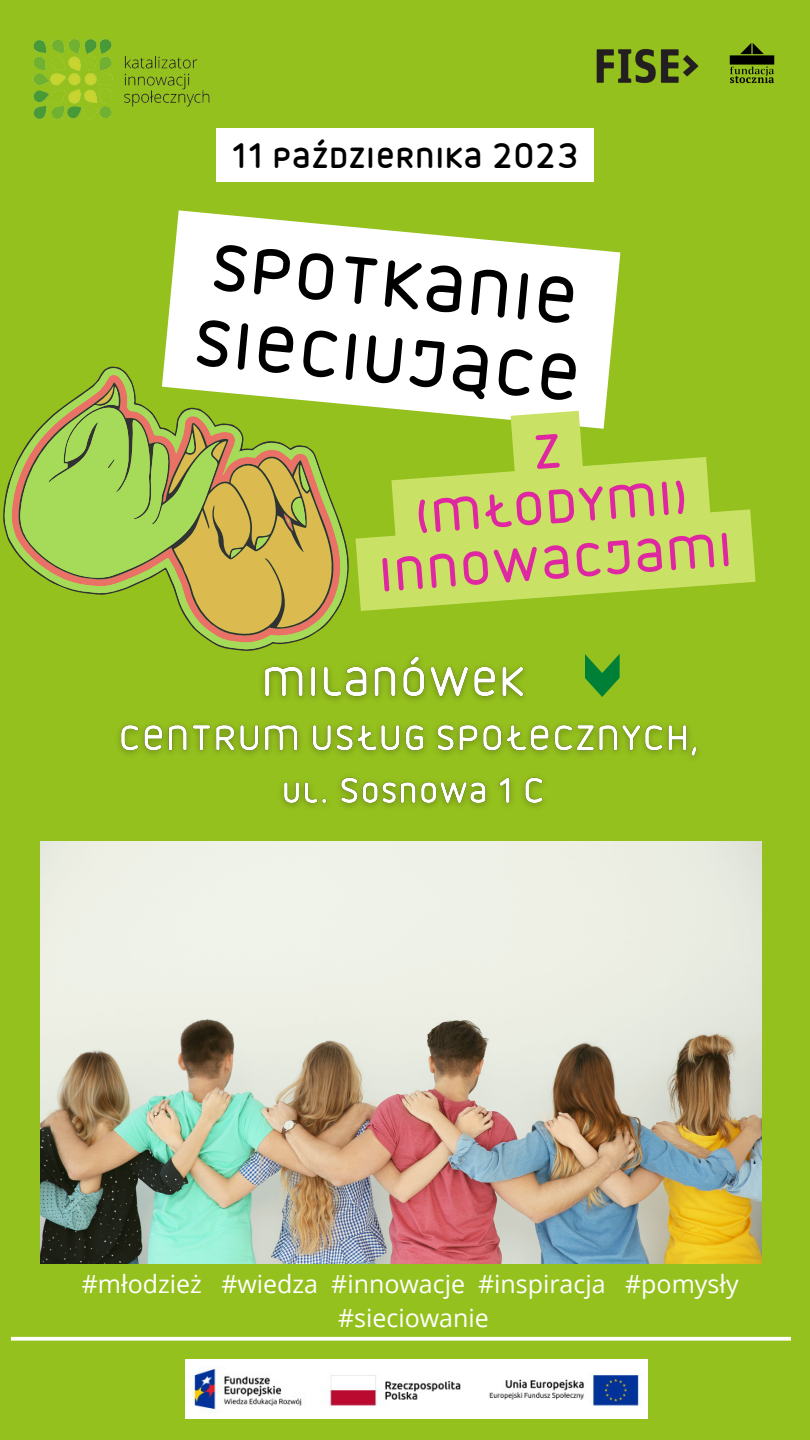
<style>
.page{position:relative;width:810px;height:1440px;background:#95c11e}
.page>*{position:absolute;margin:0;border:0;box-sizing:border-box;transform-origin:0 0}
.t1{font:69.6px/76.3px "Esonomia PL";color:#000}
.t2{font:50.2px "Esonomia PL";color:#df27a1}
.t3{font:37.2px "Esonomia PL";color:#000}
.t4{font:25px/34.5px "Open Sans";color:#fff;text-align:center}
</style>
<div class="page">
<img style="left:33px;top:39px;width:177px;height:80px">
<img style="left:729px;top:43px;width:46px;height:41px">
<img style="left:596px;top:49px;width:103px;height:34px">
<img style="left:186px;top:1359px;width:462px;height:59px">
<svg style="left:11px;top:1337px;width:780px;height:4px;background:#f4f8e9"></svg>
<img style="left:118px;top:656px;width:580px;height:151px">
<svg style="left:585px;top:654px;width:35px;height:43px"></svg>
<div style="left:216px;top:128px;width:378px;height:54px;background:#fff"></div>
<svg style="left:165px;top:210px;width:455px;height:189px;background:#eef5dc"></svg>
<svg style="left:3px;top:347px;width:387px;height:338px"></svg>
<svg style="left:347px;top:399px;width:409px;height:212px;fill:#c9e265"></svg>
<img style="left:40px;top:842px;width:722px;height:422px">
<svg style="left:535px;top:433px;width:25px;height:36px"></svg>
<p class="t3" style="left:231px;top:135px;width:350px">11 października 2023</p>
<p class="t1" style="left:204px;top:226px;width:390px;rotate:5deg">SPOTKANIE<br>SIECIUJĄCE</p>
<p class="t2" style="left:412px;top:488px;width:277px;rotate:-4deg">(MŁODYMI)</p>
<p class="t2" style="left:376px;top:546px;width:357px;rotate:-4deg">INNOWACJAMI</p>
<p class="t4" style="left:82px;top:1266px;width:658px">#młodzież #wiedza #innowacje #inspiracja #pomysły #sieciowanie</p>
</div>
